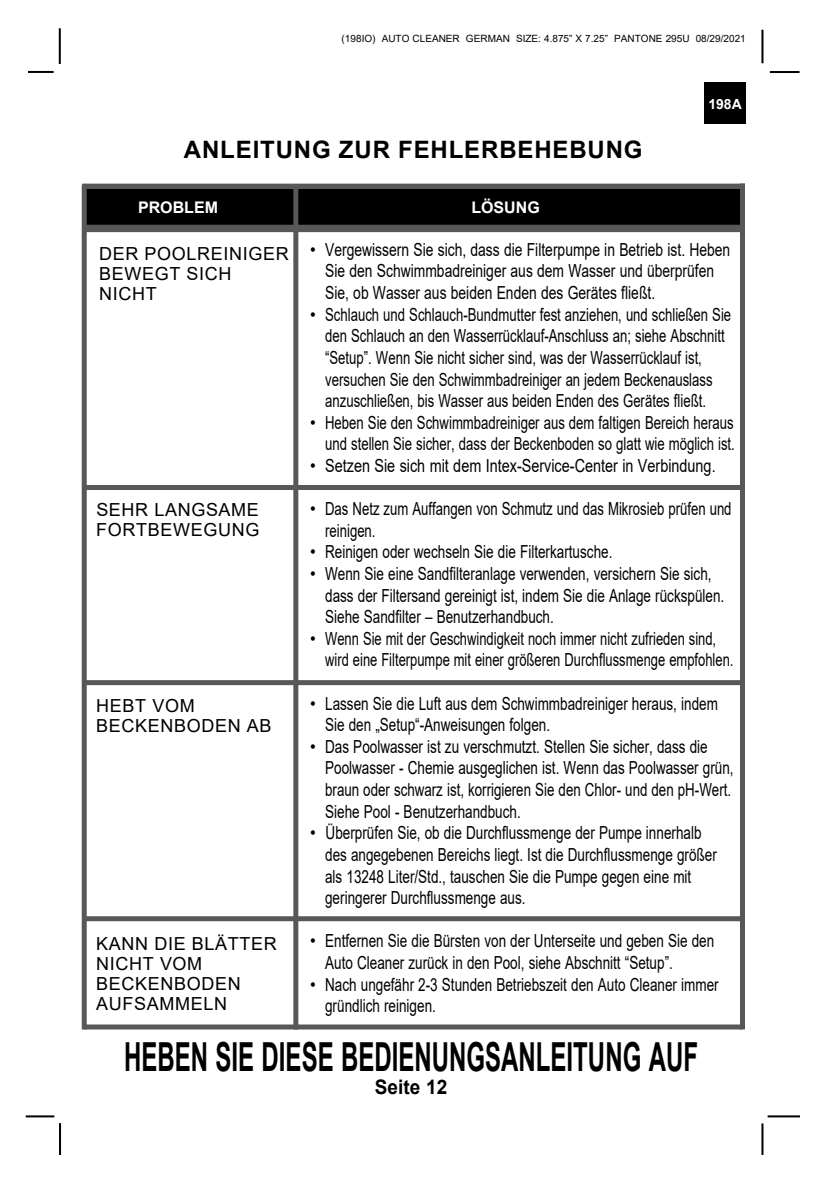
<style>
.page{position:relative;width:836px;height:1191px;background:#fff}
.page>*{position:absolute;margin:0;border:0;box-sizing:border-box;transform-origin:0 0}
.t1{font:700 40px "Arial";color:#000;scale:.6 1}
.t2{font:700 24px "Arial";letter-spacing:.035em;color:#000}
.t3{font:700 20px "Arial";color:#000;scale:.95 1}
.t4{font:18px/21.6px "Arial";color:#000;scale:.9 1}
.t5{font:18px "Arial";color:#000;scale:.75 1}
.t6{font:18px/20px "Arial";color:#000}
.t7{font:18px "Arial";color:#000;scale:.74 1}
.t8{font:18px/20px "Arial";letter-spacing:.035em;color:#000}
.t9{font:700 16px "Arial";color:#fff}
.t10{font:700 14px "Arial";color:#fff}
.t11{font:10px "Arial";color:#000}
</style>
<div class="page">
<hr style="left:767px;top:1115px;width:32px;height:2px;background:#000">
<hr style="left:769px;top:71px;width:30px;height:2px;background:#000">
<hr style="left:761px;top:30px;width:2px;height:33px;background:#000">
<hr style="left:761px;top:1123px;width:2px;height:32px;background:#000">
<hr style="left:28px;top:71px;width:26px;height:2px;background:#000">
<hr style="left:59px;top:28px;width:2px;height:36px;background:#000">
<hr style="left:59px;top:1123px;width:2px;height:32px;background:#000">
<hr style="left:26px;top:1115px;width:28px;height:2px;background:#000">
<div style="left:704px;top:83px;width:41px;height:41px;background:#000"></div>
<svg style="left:82px;top:184px;width:657px;height:6px;background:#4a4848"></svg>
<div style="left:84px;top:190px;width:656px;height:37px;background:#000"></div>
<div style="left:293px;top:184px;width:5px;height:845px;background:#595757"></div>
<div style="left:84px;top:225px;width:658px;height:7px;background:#595757"></div>
<div style="left:84px;top:680px;width:655px;height:5px;background:#595757"></div>
<div style="left:83px;top:485px;width:657px;height:5px;background:#595757"></div>
<div style="left:84px;top:1024px;width:657px;height:5px;background:#595757"></div>
<div style="left:84px;top:916px;width:659px;height:5px;background:#595757"></div>
<div style="left:82px;top:185px;width:5px;height:844px;background:#595757"></div>
<div style="left:739px;top:183px;width:5px;height:846px;background:#595757"></div>
<p class="t11" style="left:341px;top:31px;width:405px">(198IO) AUTO CLEANER GERMAN SIZE: 4.875” X 7.25” PANTONE 295U 08/29/2021</p>
<h2 class="t2" style="left:184px;top:132px;width:460px">ANLEITUNG ZUR FEHLERBEHEBUNG</h2>
<p class="t10" style="left:708px;top:94px;width:35px">198A</p>
<p class="t9" style="left:138px;top:196px;width:81px">PROBLEM</p>
<p class="t9" style="left:471px;top:196px;width:70px">LÖSUNG</p>
<p class="t4" style="left:310px;top:239px;width:468px">• Vergewissern Sie sich, dass die Filterpumpe in Betrieb ist. Heben<br>Sie den Schwimmbadreiniger aus dem Wasser und überprüfen<br>Sie, ob Wasser aus beiden Enden des Gerätes fließt.</p>
<p class="t4" style="left:325px;top:303px;width:452px;text-indent:-15px">• Schlauch und Schlauch-Bundmutter fest anziehen, und schließen Sie den Schlauch an den Wasserrücklauf-Anschluss an; siehe Abschnitt “Setup”. Wenn Sie nicht sicher sind, was der Wasserrücklauf ist, versuchen Sie den Schwimmbadreiniger an jedem Beckenauslass anzuschließen, bis Wasser aus beiden Enden des Gerätes fließt.</p>
<p class="t4" style="left:310px;top:411px;width:473px;text-align:right">• Heben Sie den Schwimmbadreiniger aus dem faltigen Bereich heraus und stellen Sie sicher, dass der Beckenboden so glatt wie möglich ist.</p>
<p class="t4" style="left:310px;top:455px;width:452px">• Setzen Sie sich mit dem I ntex-Service-Center in Verbindung.</p>
<p class="t4" style="left:325px;top:498px;width:453px;text-indent:-15px">• Das Netz zum Auffangen von Schmutz und das Mikrosieb prüfen und reinigen.</p>
<p class="t4" style="left:310px;top:541px;width:337px">• Reinigen oder wechseln Sie die Filterkartusche.</p>
<p class="t4" style="left:310px;top:563px;width:447px">• Wenn Sie eine Sandfilteranlage verwenden, versichern Sie sich,</p>
<p class="t5" style="left:325px;top:583px;width:533px">dass der Filtersand gereinigt ist, indem Sie die Anlage rückspülen.</p>
<p class="t5" style="left:310px;top:604px;width:326px">Siehe Sandfilter – Benutzerhandbuch.</p>
<p class="t4" style="left:325px;top:627px;width:455px;text-indent:-15px">• Wenn Sie mit der Geschwindigkeit noch immer nicht zufrieden sind, wird eine Filterpumpe mit einer größeren Durchflussmenge empfohlen.</p>
<p class="t4" style="left:310px;top:692px;width:454px">• Lassen Sie die Luft aus dem Schwimmbadreiniger heraus, indem<br>Sie den „Setup“-Anweisungen folgen.</p>
<p class="t4" style="left:310px;top:735px;width:443px">• Das Poolwasser ist zu verschmutzt. Stellen Sie sicher, dass die</p>
<p class="t5" style="left:325px;top:755px;width:546px">Poolwasser - Chemie ausgeglichen ist. Wenn das Poolwasser grün,</p>
<p class="t7" style="left:325px;top:777px;width:550px">braun oder schwarz ist, korrigieren Sie den Chlor- und den pH-Wert.</p>
<p class="t5" style="left:310px;top:799px;width:282px">Siehe Pool - Benutzerhandbuch.</p>
<p class="t4" style="left:325px;top:822px;width:437px;text-indent:-15px">• überprüfen Sie, ob die Durchflussmenge der Pumpe innerhalb des angegebenen Bereichs liegt. Ist die Durchflussmenge größer als 13248 Liter/Std., tauschen Sie die Pumpe gegen eine mit geringerer Durchflussmenge aus.</p>
<p class="t4" style="left:310px;top:930px;width:450px">• Entfernen Sie die Bürsten von der Unterseite und geben Sie den<br>Auto Cleaner zurück in den Pool, siehe Abschnitt “Setup”.</p>
<p class="t4" style="left:325px;top:973px;width:439px;text-indent:-15px">• Nach ungefähr 2-3 Stunden Betriebszeit den Auto Cleaner immer gründlich reinigen.</p>
<p class="t6" style="left:99px;top:244px;width:72px">DER POOLR</p>
<p class="t6" style="left:211px;top:244px;width:23px">EINIG</p>
<p class="t6" style="left:263px;top:244px;width:25px">ER</p>
<p class="t6" style="left:99px;top:264px;width:134px">BEWEGT SICH<br>NICHT</p>
<p class="t6" style="left:96px;top:500px;width:72px">SEHR LANGSAM</p>
<p class="t6" style="left:247px;top:500px;width:14px">E</p>
<p class="t6" style="left:96px;top:520px;width:14px">FORTB</p>
<p class="t6" style="left:160px;top:520px;width:85px">EWEGUNG</p>
<p class="t8" style="left:96px;top:696px;width:84px">HEBT VOM<br>BECKENBO</p>
<p class="t6" style="left:201px;top:716px;width:59px">DEN AB</p>
<p class="t6" style="left:96px;top:934px;width:14px">KANN</p>
<p class="t6" style="left:154px;top:934px;width:50px">DIE BLÄTT</p>
<p class="t6" style="left:251px;top:934px;width:25px">ER</p>
<p class="t8" style="left:96px;top:954px;width:91px">NICHT VOM<br>BECKENBO</p>
<p class="t6" style="left:201px;top:974px;width:38px">DEN</p>
<p class="t6" style="left:96px;top:994px;width:41px">AUFSAMM</p>
<p class="t6" style="left:191px;top:994px;width:25px">ELN</p>
<h1 class="t1" style="left:124px;top:1029px;width:957px">HEBEN SIE DIESE BEDIENUNGSANLEITUNG AUF</h1>
<p class="t3" style="left:375px;top:1073px;width:78px">Seite 12</p>
</div>
